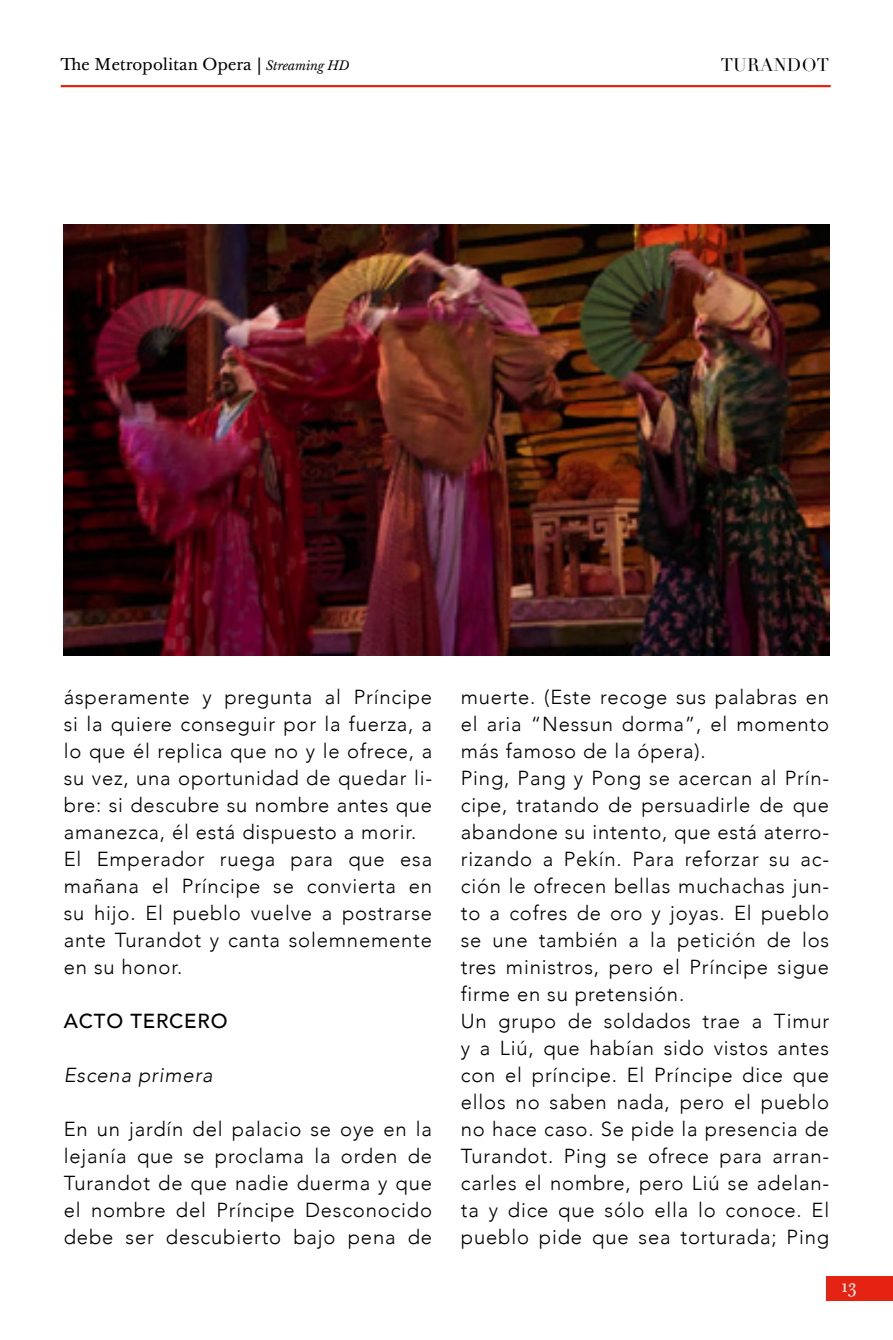
<style>
.page{position:relative;width:893px;height:1340px;background:#fff}
.page>*{position:absolute;margin:0;border:0;box-sizing:border-box;transform-origin:0 0}
.t1{font:300 20.25px/27px "Avenir";letter-spacing:.04em;color:#000}
.t2{font:italic 300 20.25px "Avenir";letter-spacing:.04em;color:#000}
.t3{font:500 20.25px "Avenir";letter-spacing:.04em;color:#000}
.t4{font:18px "Didot LT Pro";letter-spacing:.01em;color:#000}
.t5{font:16.88px "Baskerville Ten Pro";color:#000}
.t6{font:16.88px "Baskerville Ten Pro";color:#fff}
.s1{font-style:italic;font-size:13.5px}
</style>
<div class="page">
<div style="left:826px;top:1275px;width:67px;height:25px;background:#e42313"></div>
<hr style="left:61px;top:85px;width:770px;height:2px;background:#e42313">
<img style="left:64px;top:225px;width:765px;height:430px">
<p class="t5" style="left:61px;top:54px;width:290px">The Metropolitan Opera | <span class="s1">Streaming HD</span></p>
<p class="t4" style="left:721px;top:54px;width:110px">TURANDOT</p>
<p class="t1" style="left:64px;top:683px;width:370px">ásperamente y pregunta al Príncipe si la quiere conseguir por la fuerza, a lo que él replica que no y le ofrece, a su vez, una oportunidad de quedar li&shy;bre: si descubre su nombre antes que amanezca, él está dispuesto a morir.<br>El Emperador ruega para que esa mañana el Príncipe se convierta en su hijo. El pueblo vuelve a postrarse ante Turandot y canta solemnemente en su honor.</p>
<p class="t3" style="left:64px;top:1003px;width:165px">ACTO TERCERO</p>
<p class="t2" style="left:64px;top:1063px;width:150px">Escena primera</p>
<p class="t1" style="left:64px;top:1115px;width:370px;text-align:justify">En un jardín del palacio se oye en la lejanía que se proclama la orden de Turandot de que nadie duerma y que el nombre del Príncipe Desconocido debe ser descubierto bajo pena de</p>
<p class="t1" style="left:461px;top:683px;width:370px">muerte. (Este recoge sus palabras en el aria “Nessun dorma”, el momento más famoso de la ópera).<br>Ping, Pang y Pong se acercan al Prín&shy;cipe, tratando de persuadirle de que abandone su intento, que está aterro&shy;rizando a Pekín. Para reforzar su ac&shy;ción le ofrecen bellas muchachas jun&shy;to a cofres de oro y joyas. El pueblo se une también a la petición de los tres ministros, pero el Príncipe sigue firme en su pretensión.<br>Un grupo de soldados trae a Timur y a Liú, que habían sido vistos antes con el príncipe. El Príncipe dice que ellos no saben nada, pero el pueblo no hace caso. Se pide la presencia de Turandot. Ping se ofrece para arran&shy;carles el nombre, pero Liú se adelan&shy;ta y dice que sólo ella lo conoce. El pueblo pide que sea torturada; Ping</p>
<p class="t6" style="left:841px;top:1275px;width:16px">13</p>
</div>
